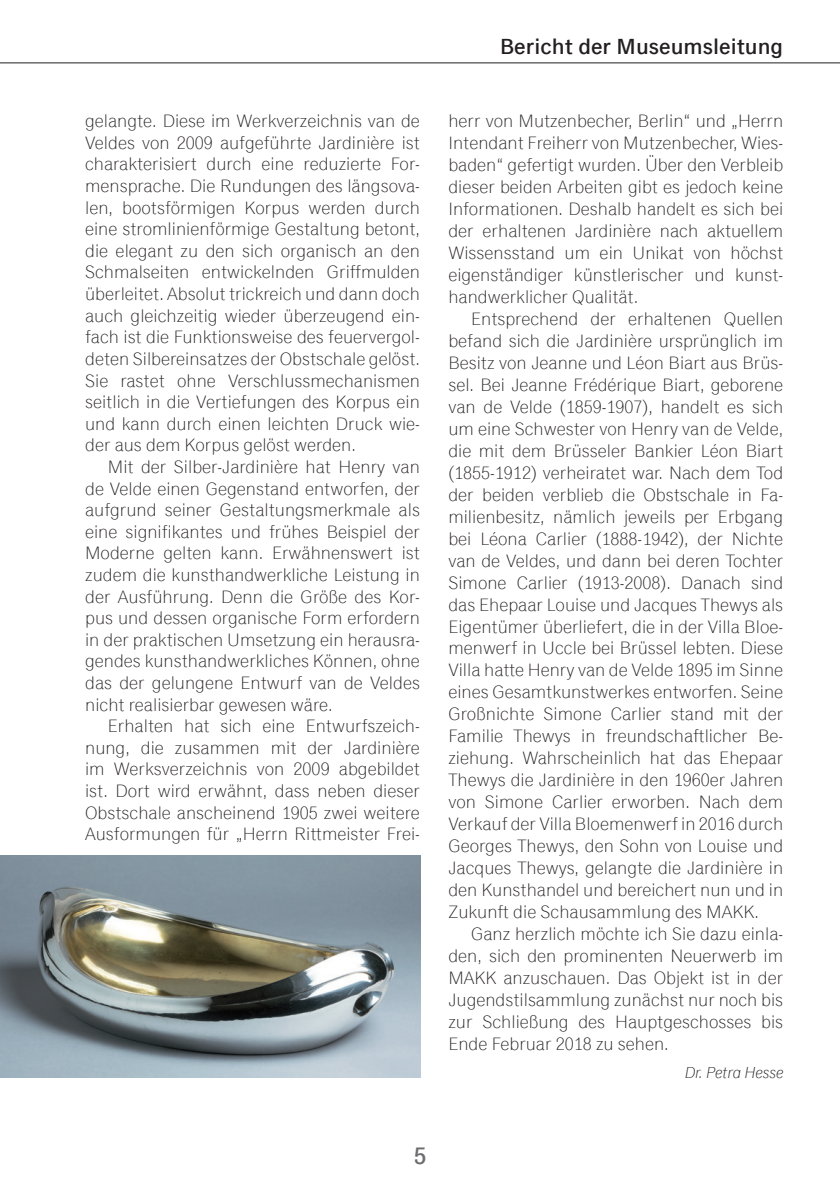
<style>
.page{position:relative;width:840px;height:1191px;background:#fff}
.page>*{position:absolute;margin:0;border:0;box-sizing:border-box;transform-origin:0 0}
.t1{font:500 24px "Classic Grotesque Pro";color:#6c6d70}
.Headline_Linie{font:500 22px "Classic Grotesque Pro";color:#231f20}
.Fließtext{font:300 18px/22px "Classic Grotesque Pro";color:#231f20;text-align:justify}
.Autor{font:italic 300 16px "Classic Grotesque Pro";color:#231f20}
</style>
<div class="page">
<hr style="left:0;top:62px;width:839px;height:1px;background:#231f20">
<img style="left:0;top:855px;width:420px;height:222px">
<p class="Fließtext" style="left:85px;top:110px;width:336px">gelangte. Diese im Werkverzeichnis van de Veldes von 2009 aufgeführte Jardinière ist charakterisiert durch eine reduzierte For&shy;mensprache. Die Rundungen des längsova&shy;len, bootsförmigen Korpus werden durch eine stromlinienförmige Gestaltung betont, die elegant zu den sich organisch an den Schmalseiten entwickelnden Griffmulden überleitet. Absolut trickreich und dann doch auch gleichzeitig wieder überzeugend ein&shy;fach ist die Funktionsweise des feuervergol&shy;deten Silbereinsatzes der Obstschale gelöst.<br>Sie rastet ohne Verschlussmechanismen seitlich in die Vertiefungen des Korpus ein und kann durch einen leichten Druck wie&shy;der aus dem Korpus gelöst werden.</p>
<p class="Fließtext" style="left:85px;top:456px;width:336px;text-indent:23px">Mit der Silber-Jardinière hat Henry van de Velde einen Gegenstand entworfen, der aufgrund seiner Gestaltungsmerkmale als eine signifikantes und frühes Beispiel der Moderne gelten kann. Erwähnenswert ist zudem die kunsthandwerkliche Leistung in der Ausführung. Denn die Größe des Kor&shy;pus und dessen organische Form erfordern in der praktischen Umsetzung ein herausra&shy;gendes kunsthandwerkliches Können, ohne das der gelungene Entwurf van de Veldes nicht realisierbar gewesen wäre.</p>
<p class="Fließtext" style="left:85px;top:715px;width:336px;text-indent:23px">Erhalten hat sich eine Entwurfszeich&shy;nung, die zusammen mit der Jardinière im Werksverzeichnis von 2009 abgebildet ist. Dort wird erwähnt, dass neben dieser Obstschale anscheinend 1905 zwei weitere Ausformungen für „Herrn Rittmeister Frei-</p>
<p class="Headline_Linie" style="left:499px;top:33px;width:284px">Bericht der Museumsleitung</p>
<p class="Fließtext" style="left:448px;top:110px;width:336px">herr von Mutzenbecher, Berlin“ und „Herrn Intendant Freiherr von Mutzenbecher, Wies&shy;baden“ gefertigt wurden. Über den Verbleib dieser beiden Arbeiten gibt es jedoch keine Informationen. Deshalb handelt es sich bei der erhaltenen Jardinière nach aktuellem Wissensstand um ein Unikat von höchst eigenständiger künstlerischer und kunst&shy;handwerklicher Qualität.</p>
<p class="Fließtext" style="left:448px;top:308px;width:336px;text-indent:23px">Entsprechend der erhaltenen Quellen befand sich die Jardinière ursprünglich im Besitz von Jeanne und Léon Biart aus Brüs&shy;sel. Bei Jeanne Frédérique Biart, geborene van de Velde (1859-1907), handelt es sich um eine Schwester von Henry van de Velde, die mit dem Brüsseler Bankier Léon Biart (1855-1912) verheiratet war. Nach dem Tod der beiden verblieb die Obstschale in Fa&shy;milienbesitz, nämlich jeweils per Erbgang bei Léona Carlier (1888-1942), der Nichte van de Veldes, und dann bei deren Tochter Simone Carlier (1913-2008). Danach sind das Ehepaar Louise und Jacques Thewys als Eigentümer überliefert, die in der Villa Bloe&shy;menwerf in Uccle bei Brüssel lebten. Diese Villa hatte Henry van de Velde 1895 im Sinne eines Gesamtkunstwerkes entworfen. Seine Großnichte Simone Carlier stand mit der Familie Thewys in freundschaftlicher Be&shy;ziehung. Wahrscheinlich hat das Ehepaar Thewys die Jardinière in den 1960er Jahren von Simone Carlier erworben. Nach dem Verkauf der Villa Bloemenwerf in 2016 durch Georges Thewys, den Sohn von Louise und Jacques Thewys, gelangte die Jardinière in den Kunsthandel und bereichert nun und in Zukunft die Schausammlung des MAKK.</p>
<p class="Fließtext" style="left:448px;top:923px;width:336px;text-indent:23px">Ganz herzlich möchte ich Sie dazu einla&shy;den, sich den prominenten Neuerwerb im MAKK anzuschauen. Das Objekt ist in der Jugendstilsammlung zunächst nur noch bis zur Schließung des Hauptgeschosses bis Ende Februar 2018 zu sehen.</p>
<p class="Autor" style="left:684px;top:1062px;width:100px">Dr. Petra Hesse</p>
<h1 class="t1" style="left:413px;top:1142px;width:15px">5</h1>
</div>
